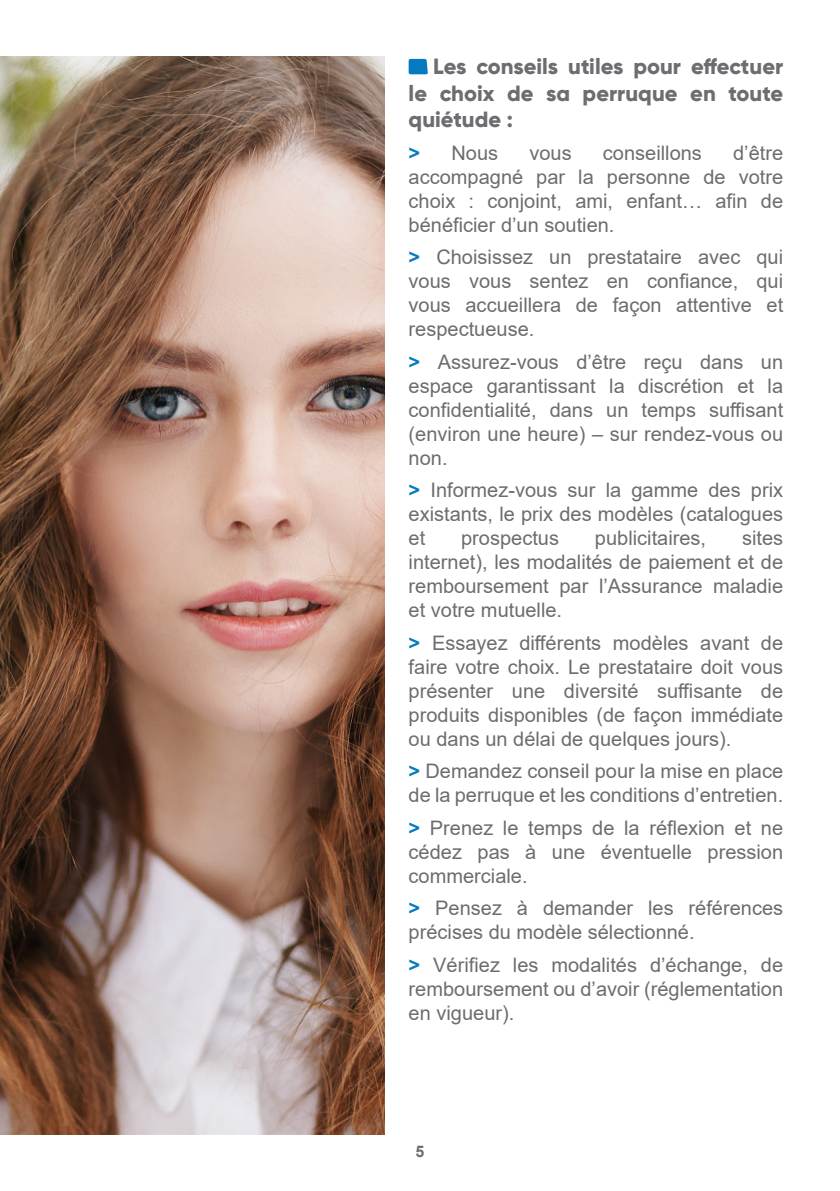
<style>
.page{position:relative;width:840px;height:1191px;background:#fff}
.page>*{position:absolute;margin:0;border:0;box-sizing:border-box;transform-origin:0 0}
.texte{font:800 22px/26.4px "Gilroy";color:#6c6d70;text-align:justify}
.texte-2{font:20px/24px "Arial";color:#6c6d70;text-align:justify}
.t1{font:700 16px "Arial";color:#6c6d70}
.s1{font-weight:700;color:#057ac0}
</style>
<div class="page">
<svg style="left:408px;top:59px;width:19px;height:15px"></svg>
<img style="left:0;top:57px;width:385px;height:1077px">
<p class="texte" style="left:408px;top:53px;width:376px;text-indent:25px">Les conseils utiles pour effectuer le choix de sa perruque en toute quiétude :</p>
<p class="texte-2" style="left:408px;top:140px;width:91px"><span class="s1">&gt;</span> Nous</p>
<p class="texte-2" style="left:529px;top:140px;width:44px">vous</p>
<p class="texte-2" style="left:602px;top:140px;width:100px">conseillons</p>
<p class="texte-2" style="left:408px;top:140px;width:376px;text-indent:324px">d’être accompagné par la personne de votre choix : conjoint, ami, enfant… afin de bénéficier d’un soutien.</p>
<p class="texte-2" style="left:408px;top:245px;width:376px"><span class="s1">&gt;</span> Choisissez un prestataire avec qui vous vous sentez en confiance, qui vous accueillera de façon attentive et respectueuse.</p>
<p class="texte-2" style="left:408px;top:349px;width:376px"><span class="s1">&gt;</span> Assurez-vous d’être reçu dans un espace garantissant la discrétion et la confidentialité, dans un temps suffisant (environ une heure) – sur rendez-vous ou non.</p>
<p class="texte-2" style="left:408px;top:478px;width:376px"><span class="s1">&gt;</span> Informez-vous sur la gamme des prix existants, le prix des modèles (catalogues et</p>
<p class="texte-2" style="left:408px;top:526px;width:376px;text-indent:333px">sites internet), les modalités de paiement et de remboursement par l’Assurance maladie et votre mutuelle.</p>
<p class="texte-2" style="left:408px;top:630px;width:376px"><span class="s1">&gt;</span> Essayez différents modèles avant de faire votre choix. Le prestataire doit vous présenter une diversité suffisante de produits disponibles (de façon immédiate ou dans un délai de quelques jours).</p>
<p class="texte-2" style="left:408px;top:759px;width:376px"><span class="s1">&gt;</span> Demandez conseil pour la mise en place de la perruque et les conditions d’entretien.</p>
<p class="texte-2" style="left:408px;top:815px;width:376px"><span class="s1">&gt;</span> Prenez le temps de la réflexion et ne cédez pas à une éventuelle pression commerciale.</p>
<p class="texte-2" style="left:408px;top:896px;width:376px"><span class="s1">&gt;</span> Pensez à demander les références précises du modèle sélectionné.</p>
<p class="texte-2" style="left:408px;top:952px;width:376px"><span class="s1">&gt;</span> Vérifiez les modalités d’échange, de remboursement ou d’avoir (réglementation en vigueur).</p>
<p class="texte-2" style="left:461px;top:526px;width:99px">prospectus</p>
<p class="texte-2" style="left:594px;top:526px;width:113px">publicitaires,</p>
<p class="t1" style="left:415px;top:1140px;width:10px">5</p>
</div>
